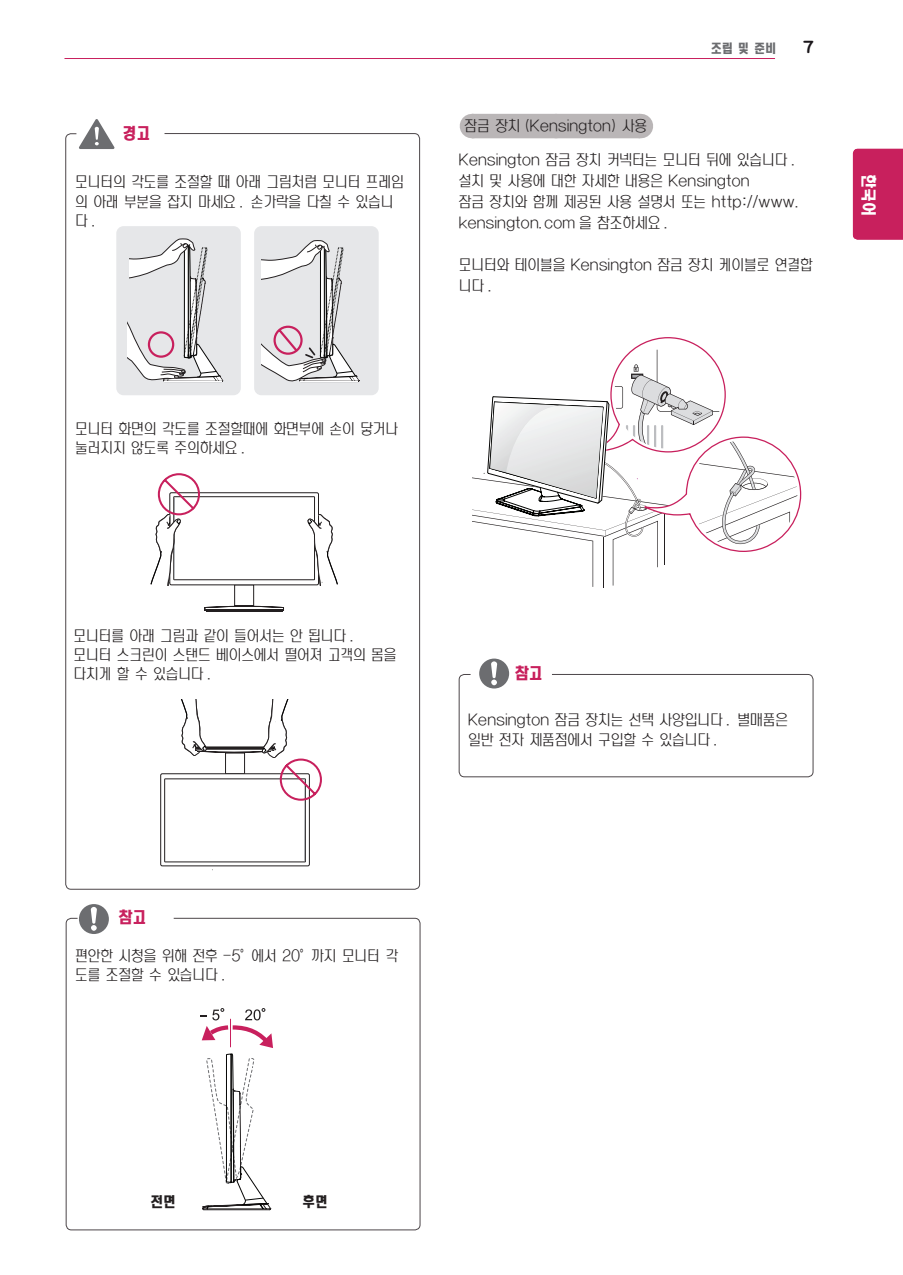
<style>
.page{position:relative;width:903px;height:1275px;background:#fff}
.page>*{position:absolute;margin:0;border:0;box-sizing:border-box;transform-origin:0 0}
.t1{font:21px "Bryant LG";color:#fff}
.t2{font:700 18.38px "Bryant LG";color:#1a161a}
.t3{font:17.5px "YDI Cstre M";color:#c8205d}
.t4{font:17.5px "YDI Cstre M";color:#fff}
.t5{font:15.75px/19.2px "YDI Cstre UL";color:#231f20}
.t6{font:15.75px "YDI Cstre M";color:#231f20}
.t7{font:14px "YDI Cstre M";color:#6c6d70}
</style>
<div class="page">
<hr style="left:64px;top:58px;width:711px;height:1px;background:#c8205d">
<div style="left:853px;top:149px;width:50px;height:91px;background:#c8205d"></div>
<svg style="left:201px;top:1008px;width:75px;height:223px"></svg>
<svg style="left:479px;top:659px;width:30px;height:29px"></svg>
<div style="left:459px;top:674px;width:354px;height:103px;border:1px solid #4c4649;border-radius:5px"></div>
<div style="left:472px;top:114px;width:168px;height:24px;background:#bab6b7"></div>
<svg style="left:640px;top:114px;width:1px;height:24px"></svg>
<hr style="left:603px;top:537px;width:1px;height:51px;background:#231f20">
<svg style="left:473px;top:337px;width:329px;height:250px"></svg>
<img style="left:506px;top:405px;width:97px;height:93px">
<img style="left:490px;top:402px;width:68px;height:70px">
<svg style="left:79px;top:119px;width:35px;height:30px"></svg>
<div style="left:66px;top:918px;width:354px;height:312px;border:1px solid #4c4649;border-radius:5px"></div>
<svg style="left:79px;top:904px;width:30px;height:30px"></svg>
<div style="left:254px;top:226px;width:125px;height:169px;background:#e6e7e9;border-radius:7px"></div>
<div style="left:116px;top:226px;width:125px;height:169px;background:#e6e7e9;border-radius:7px"></div>
<svg style="left:127px;top:238px;width:97px;height:145px"></svg>
<svg style="left:261px;top:240px;width:99px;height:143px"></svg>
<svg style="left:151px;top:473px;width:187px;height:139px"></svg>
<div style="left:160px;top:773px;width:150px;height:93px;background:#fff;border:1px solid #231f20;border-radius:2px"></div>
<svg style="left:164px;top:699px;width:158px;height:164px"></svg>
<p class="t3" style="left:122px;top:123px;width:29px">경고</p>
<p class="t5" style="left:75px;top:174px;width:330px">모니터의 각도를 조절할 때 아래 그림처럼 모니터 프레임 의 아래 부분을 잡지 마세요 . 손가락을 다칠 수 있습니 다 .</p>
<p class="t5" style="left:75px;top:420px;width:324px">모니터 화면의 각도를 조절할때에 화면부에 손이 닿거나 눌러지지 않도록 주의하세요 .</p>
<p class="t7" style="left:711px;top:40px;width:67px">조립 및 준비</p>
<p class="t2" style="left:803px;top:36px;width:12px">7</p>
<p class="t5" style="left:465px;top:117px;width:184px">잠금 장치 (Kensington) 사용</p>
<p class="t5" style="left:459px;top:151px;width:343px;line-height:21px">Kensington 잠금 장치 커넥터는 모니터 뒤에 있습니다 . 설치 및 사용에 대한 자세한 내용은 Kensington<br>잠금 장치와 함께 제공된 사용 설명서 또는 http://www. kensington.com 을 참조하세요 .</p>
<p class="t5" style="left:459px;top:256px;width:355px;line-height:21px">모니터와 테이블을 Kensington 잠금 장치 케이블로 연결합 니다 .</p>
<p class="t4" style="left:878px;top:173px;width:43px;rotate:90deg">한국어</p>
<h1 class="t1" style="left:882px;top:173px;width:44px;rotate:90deg">ENG</h1>
<p class="t5" style="left:74px;top:627px;width:324px">모니터를 아래 그림과 같이 들어서는 안 됩니다 . 모니터 스크린이 스탠드 베이스에서 떨어져 고객의 몸을 다치게 할 수 있습니다 .</p>
<p class="t3" style="left:119px;top:907px;width:29px">참고</p>
<p class="t5" style="left:75px;top:947px;width:324px">편안한 시청을 위해 전후 -5°에서 20°까지 모니터 각 도를 조절할 수 있습니다 .</p>
<p class="t3" style="left:515px;top:663px;width:29px">참고</p>
<p class="t5" style="left:468px;top:712px;width:321px">Kensington 잠금 장치는 선택 사양입니다 . 별매품은 일반 전자 제품점에서 구입할 수 있습니다 .</p>
<p class="t6" style="left:150px;top:1193px;width:27px">전면</p>
<p class="t6" style="left:303px;top:1193px;width:27px">후면</p>
</div>
